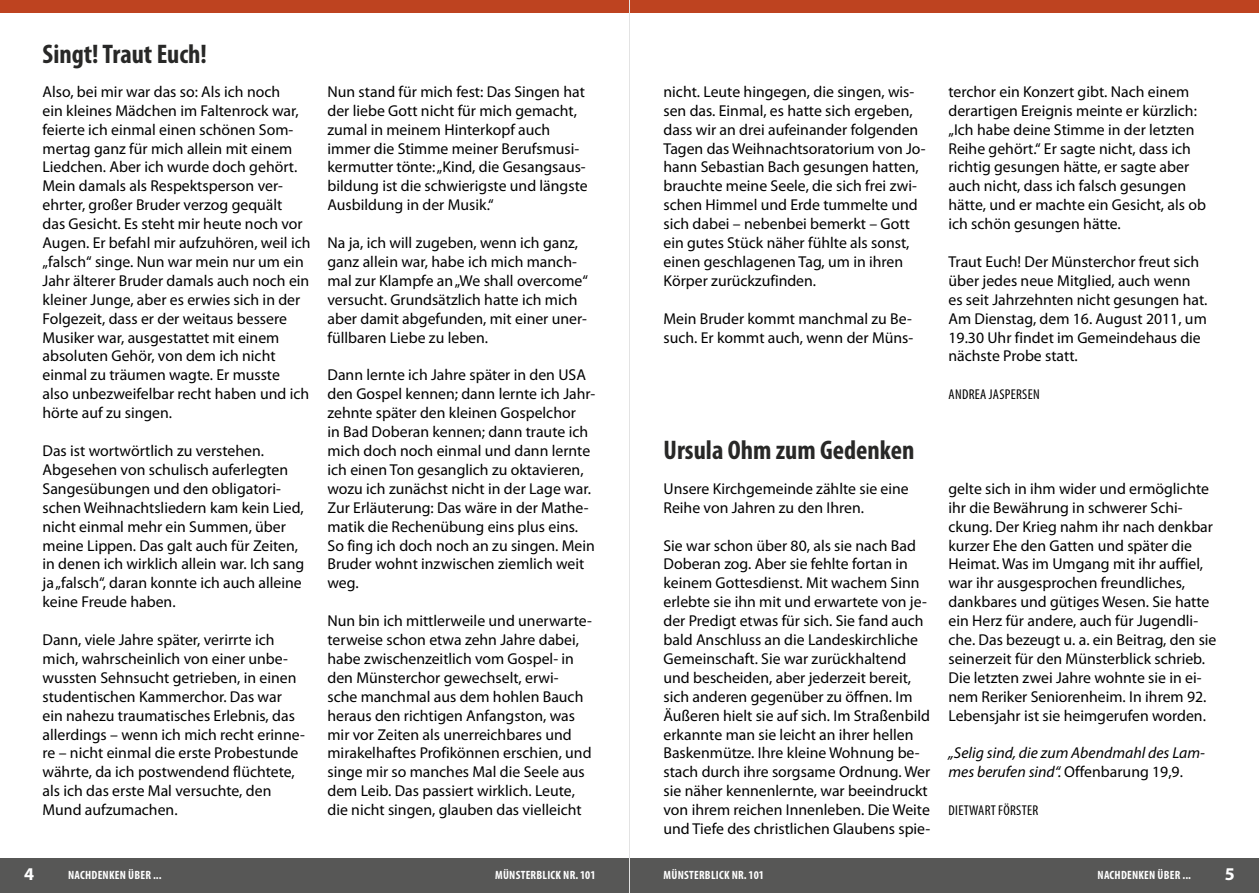
<style>
.page{position:relative;width:1259px;height:893px;background:#fff}
.page>*{position:absolute;margin:0;border:0;box-sizing:border-box;transform-origin:0 0}
.t1{font:700 condensed 27px "Myriad Pro";color:#282827}
.t2{font:700 18px "Myriad Pro";color:#fff}
.t3{font:15.75px/18.9px "Myriad Pro";color:#000}
.t4{font:italic 15.75px/18.9px "Myriad Pro";color:#000}
.t5{font:condensed 14.25px "Myriad Pro";letter-spacing:.02em;color:#000}
.t6{font:700 condensed 12px "Myriad Pro";letter-spacing:.02em;color:#fff}
.s1{font-style:normal}
</style>
<div class="page">
<div style="left:0;top:0;width:629px;height:13px;background:#be4320"></div>
<div style="left:0;top:859px;width:629px;height:34px;background:#575756"></div>
<div style="left:629px;top:859px;width:630px;height:34px;background:#575756"></div>
<div style="left:629px;top:0;width:630px;height:13px;background:#be4320"></div>
<hr style="left:629px;top:0;width:1px;height:893px;background:#e3e3e3">
<h1 class="t1" style="left:43px;top:37px;width:166px">SINGT! TRAUT EUCH!</h1>
<p class="t3" style="left:43px;top:82px;width:269px">Also, bei mir war das so: Als ich noch<br>ein kleines Mädchen im Faltenrock war, feierte ich einmal einen schönen Som&shy;mertag ganz für mich allein mit einem Liedchen. Aber ich wurde doch gehört.<br>Mein damals als Respektsperson ver&shy;ehrter, großer Bruder verzog gequält<br>das Gesicht. Es steht mir heute noch vor Augen. Er befahl mir aufzuhören, weil ich „falsch“ singe. Nun war mein nur um ein Jahr älterer Bruder damals auch noch ein kleiner Junge, aber es erwies sich in der Folgezeit, dass er der weitaus bessere Musiker war, ausgestattet mit einem absoluten Gehör, von dem ich nicht einmal zu träumen wagte. Er musste<br>also unbezweifelbar recht haben und ich hörte auf zu singen.</p>
<p class="t3" style="left:43px;top:441px;width:263px">Das ist wortwörtlich zu verstehen.<br>Abgesehen von schulisch auferlegten Sangesübungen und den obligatori&shy;schen Weihnachtsliedern kam kein Lied, nicht einmal mehr ein Summen, über meine Lippen. Das galt auch für Zeiten, in denen ich wirklich allein war. Ich sang ja „falsch“, daran konnte ich auch alleine keine Freude haben.</p>
<p class="t3" style="left:43px;top:630px;width:264px">Dann, viele Jahre später, verirrte ich mich, wahrscheinlich von einer unbe&shy;wussten Sehnsucht getrieben, in einen studentischen Kammerchor. Das war ein nahezu traumatisches Erlebnis, das allerdings – wenn ich mich recht erinne&shy;re – nicht einmal die erste Probestunde währte, da ich postwendend flüchtete, als ich das erste Mal versuchte, den Mund aufzumachen.</p>
<p class="t3" style="left:327px;top:82px;width:262px">Nun stand für mich fest: Das Singen hat der liebe Gott nicht für mich gemacht, zumal in meinem Hinterkopf auch immer die Stimme meiner Berufsmusi&shy;kermutter tönte: „Kind, die Gesangsaus&shy;bildung ist die schwierigste und längste Ausbildung in der Musik.“</p>
<p class="t3" style="left:327px;top:233px;width:262px">Na ja, ich will zugeben, wenn ich ganz, ganz allein war, habe ich mich manch&shy;mal zur Klampfe an „We shall overcome“ versucht. Grundsätzlich hatte ich mich aber damit abgefunden, mit einer uner&shy;füllbaren Liebe zu leben.</p>
<p class="t3" style="left:327px;top:365px;width:269px">Dann lernte ich Jahre später in den USA den Gospel kennen; dann lernte ich Jahr&shy;zehnte später den kleinen Gospelchor<br>in Bad Doberan kennen; dann traute ich mich doch noch einmal und dann lernte ich einen Ton gesanglich zu oktavieren, wozu ich zunächst nicht in der Lage war.<br>Zur Erläuterung: Das wäre in der Mathe&shy;matik die Rechenübung eins plus eins.<br>So fing ich doch noch an zu singen. Mein Bruder wohnt inzwischen ziemlich weit weg.</p>
<p class="t3" style="left:327px;top:611px;width:266px">Nun bin ich mittlerweile und unerwarte&shy;terweise schon etwa zehn Jahre dabei, habe zwischenzeitlich vom Gospel- in den Münsterchor gewechselt, erwi&shy;sche manchmal aus dem hohlen Bauch heraus den richtigen Anfangston, was mir vor Zeiten als unerreichbares und mirakelhaftes Profikönnen erschien, und singe mir so manches Mal die Seele aus dem Leib. Das passiert wirklich. Leute, die nicht singen, glauben das vielleicht</p>
<p class="t3" style="left:663px;top:82px;width:264px">nicht. Leute hingegen, die singen, wis&shy;sen das. Einmal, es hatte sich ergeben, dass wir an drei aufeinander folgenden Tagen das Weihnachtsoratorium von Jo&shy;hann Sebastian Bach gesungen hatten, brauchte meine Seele, die sich frei zwi&shy;schen Himmel und Erde tummelte und sich dabei – nebenbei bemerkt – Gott ein gutes Stück näher fühlte als sonst, einen geschlagenen Tag, um in ihren Körper zurückzufinden.</p>
<p class="t3" style="left:663px;top:309px;width:251px">Mein Bruder kommt manchmal zu Be&shy;such. Er kommt auch, wenn der Müns-</p>
<h1 class="t1" style="left:663px;top:433px;width:252px">URSULA OHM ZUM GEDENKEN</h1>
<p class="t3" style="left:663px;top:479px;width:247px">Unsere Kirchgemeinde zählte sie eine<br>Reihe von Jahren zu den Ihren.</p>
<p class="t3" style="left:663px;top:535px;width:268px">Sie war schon über 80, als sie nach Bad Doberan zog. Aber sie fehlte fortan in keinem Gottesdienst. Mit wachem Sinn erlebte sie ihn mit und erwartete von je&shy;der Predigt etwas für sich. Sie fand auch bald Anschluss an die Landeskirchliche Gemeinschaft. Sie war zurückhaltend und bescheiden, aber jederzeit bereit, sich anderen gegenüber zu öffnen. Im Äußeren hielt sie auf sich. Im Straßenbild erkannte man sie leicht an ihrer hellen Baskenmütze. Ihre kleine Wohnung be&shy;stach durch ihre sorgsame Ordnung. Wer sie näher kennenlernte, war beeindruckt von ihrem reichen Innenleben. Die Weite und Tiefe des christlichen Glaubens spie-</p>
<p class="t3" style="left:948px;top:82px;width:259px">terchor ein Konzert gibt. Nach einem derartigen Ereignis meinte er kürzlich: „Ich habe deine Stimme in der letzten Reihe gehört.“ Er sagte nicht, dass ich richtig gesungen hätte, er sagte aber auch nicht, dass ich falsch gesungen hätte, und er machte ein Gesicht, als ob ich schön gesungen hätte.</p>
<p class="t3" style="left:948px;top:252px;width:260px">Traut Euch! Der Münsterchor freut sich über jedes neue Mitglied, auch wenn es seit Jahrzehnten nicht gesungen hat.<br>Am Dienstag, dem 16. August 2011, um 19.30 Uhr findet im Gemeindehaus die nächste Probe statt.</p>
<p class="t5" style="left:948px;top:386px;width:92px">ANDREA JASPERSEN</p>
<p class="t3" style="left:948px;top:479px;width:269px">gelte sich in ihm wider und ermöglichte ihr die Bewährung in schwerer Schi&shy;ckung. Der Krieg nahm ihr nach denkbar kurzer Ehe den Gatten und später die Heimat. Was im Umgang mit ihr auffiel, war ihr ausgesprochen freundliches, dankbares und gütiges Wesen. Sie hatte ein Herz für andere, auch für Jugendli&shy;che. Das bezeugt u. a. ein Beitrag, den sie seinerzeit für den Münsterblick schrieb.<br>Die letzten zwei Jahre wohnte sie in ei&shy;nem Reriker Seniorenheim. In ihrem 92.<br>Lebensjahr ist sie heimgerufen worden.</p>
<p class="t4" style="left:948px;top:743px;width:258px">„Selig sind, die zum Abendmahl des Lam&shy;mes berufen sind“. <span class="s1">Offenbarung 19,9.</span></p>
<p class="t5" style="left:948px;top:802px;width:91px">DIETWART FÖRSTER</p>
<p class="t2" style="left:24px;top:862px;width:11px">4</p>
<p class="t6" style="left:68px;top:867px;width:95px">NACHDENKEN ÜBER ...</p>
<p class="t6" style="left:495px;top:867px;width:102px">MÜNSTERBLICK NR. 101</p>
<p class="t6" style="left:663px;top:867px;width:102px">MÜNSTERBLICK NR. 101</p>
<p class="t6" style="left:1097px;top:867px;width:95px">NACHDENKEN ÜBER ...</p>
<p class="t2" style="left:1225px;top:862px;width:11px">5</p>
</div>
